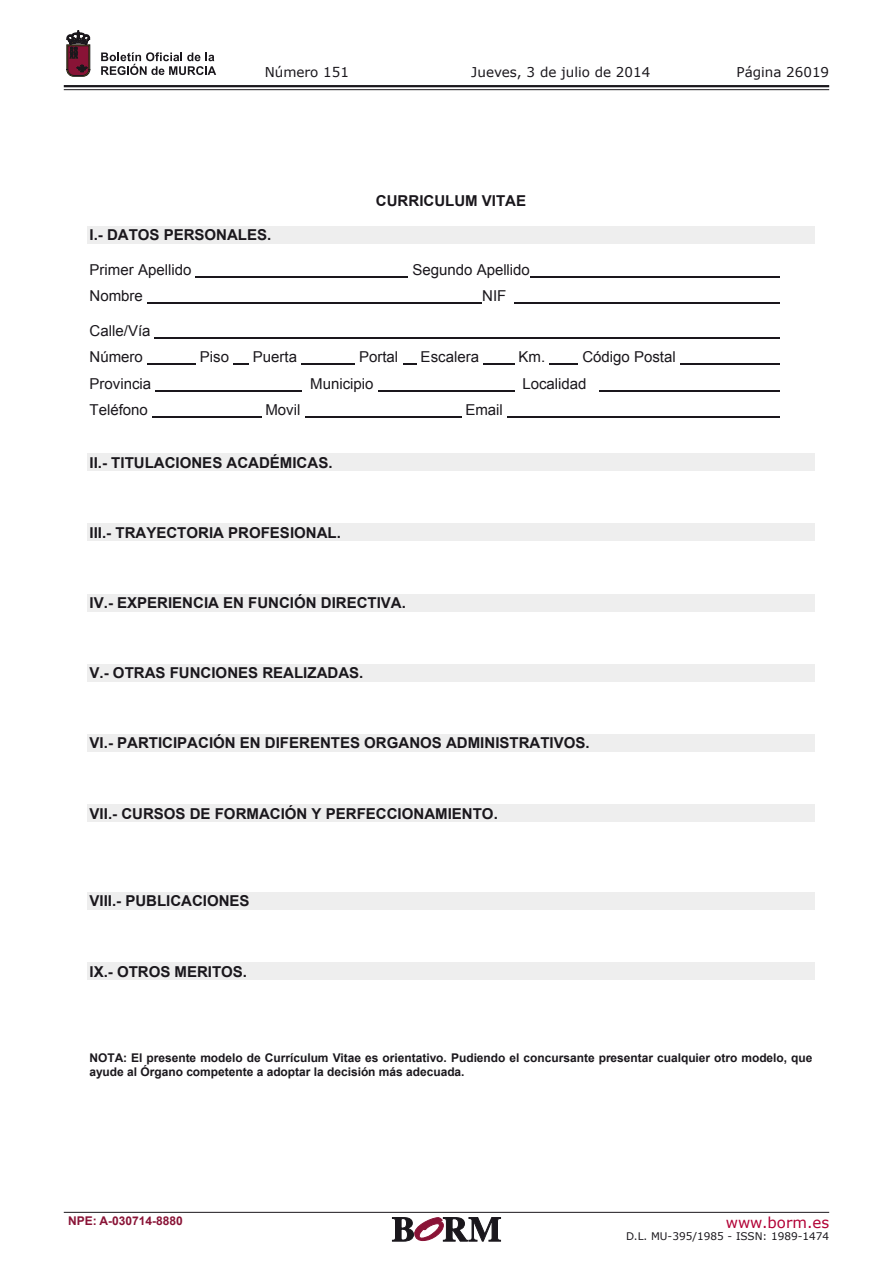
<style>
.page{position:relative;width:893px;height:1263px;background:#fff}
.page>*{position:absolute;margin:0;border:0;box-sizing:border-box;transform-origin:0 0}
.t1{font:700 15px "Arial";color:#1a171c}
.t2{font:15px/26.2px "Arial";color:#1a171c}
.t3{font:15px "Verdana";color:#b20035}
.t4{font:13.5px "Verdana";color:#1a171c}
.t5{font:700 12px/14.1px "Arial";color:#1a171c}
.t6{font:700 12px "Arial";color:#891336}
.t7{font:10.5px "Verdana";color:#1a171c}
</style>
<div class="page">
<hr style="left:64px;top:85px;width:765px;height:2px;background:#1a171c">
<hr style="left:64px;top:89px;width:765px;height:1px;background:#1a171c">
<svg style="left:101px;top:52px;width:115px;height:23px"></svg>
<svg style="left:67px;top:31px;width:23px;height:45px"></svg>
<hr style="left:64px;top:1212px;width:765px;height:1px;background:#1a171c">
<svg style="left:392px;top:1217px;width:109px;height:24px"></svg>
<div style="left:87px;top:226px;width:728px;height:18px;background:#eee"></div>
<hr style="left:196px;top:277px;width:212px;height:1px;background:#1a171c">
<hr style="left:530px;top:277px;width:250px;height:1px;background:#1a171c">
<hr style="left:147px;top:303px;width:335px;height:1px;background:#1a171c">
<hr style="left:514px;top:303px;width:266px;height:1px;background:#1a171c">
<hr style="left:155px;top:338px;width:625px;height:1px;background:#1a171c">
<hr style="left:147px;top:364px;width:49px;height:1px;background:#1a171c">
<svg style="left:233px;top:364px;width:16px;height:1px"></svg>
<hr style="left:301px;top:364px;width:54px;height:1px;background:#1a171c">
<svg style="left:403px;top:364px;width:13px;height:1px"></svg>
<hr style="left:483px;top:364px;width:31px;height:1px;background:#1a171c">
<svg style="left:549px;top:364px;width:29px;height:1px"></svg>
<hr style="left:680px;top:364px;width:100px;height:1px;background:#1a171c">
<hr style="left:156px;top:390px;width:146px;height:1px;background:#1a171c">
<hr style="left:378px;top:390px;width:136px;height:1px;background:#1a171c">
<hr style="left:600px;top:390px;width:180px;height:1px;background:#1a171c">
<hr style="left:152px;top:416px;width:109px;height:2px;background:#1a171c">
<hr style="left:305px;top:416px;width:156px;height:2px;background:#1a171c">
<hr style="left:507px;top:416px;width:273px;height:2px;background:#1a171c">
<div style="left:87px;top:453px;width:728px;height:18px;background:#eee"></div>
<div style="left:87px;top:523px;width:728px;height:18px;background:#eee"></div>
<div style="left:87px;top:594px;width:728px;height:17px;background:#eee"></div>
<div style="left:87px;top:664px;width:728px;height:17px;background:#eee"></div>
<div style="left:87px;top:734px;width:728px;height:18px;background:#eee"></div>
<div style="left:87px;top:804px;width:728px;height:18px;background:#eee"></div>
<div style="left:87px;top:892px;width:728px;height:18px;background:#eee"></div>
<div style="left:87px;top:962px;width:728px;height:18px;background:#eee"></div>
<p class="t4" style="left:265px;top:62px;width:86px">Número 151</p>
<p class="t4" style="left:471px;top:62px;width:180px">Jueves, 3 de julio de 2014</p>
<p class="t4" style="left:736px;top:62px;width:94px">Página 26019</p>
<p class="t1" style="left:376px;top:190px;width:152px">CURRICULUM VITAE</p>
<p class="t1" style="left:90px;top:225px;width:183px">I.- DATOS PERSONALES.</p>
<p class="t2" style="left:90px;top:257px;width:103px">Primer Apellido</p>
<p class="t2" style="left:413px;top:257px;width:119px">Segundo Apellido</p>
<p class="t2" style="left:90px;top:283px;width:55px">Nombre</p>
<p class="t2" style="left:482px;top:283px;width:26px">NIF</p>
<p class="t2" style="left:90px;top:318px;width:62px">Calle/Vía<br>Número</p>
<p class="t2" style="left:200px;top:344px;width:31px">Piso</p>
<p class="t2" style="left:253px;top:344px;width:46px">Puerta</p>
<p class="t2" style="left:359px;top:344px;width:41px">Portal</p>
<p class="t2" style="left:420px;top:344px;width:60px">Escalera</p>
<p class="t2" style="left:518px;top:344px;width:28px">Km.</p>
<p class="t2" style="left:582px;top:344px;width:95px">Código Postal</p>
<p class="t2" style="left:90px;top:370px;width:63px">Provincia</p>
<p class="t2" style="left:310px;top:370px;width:65px">Municipio</p>
<p class="t2" style="left:522px;top:370px;width:66px">Localidad</p>
<p class="t2" style="left:90px;top:397px;width:60px">Teléfono</p>
<p class="t2" style="left:265px;top:397px;width:37px">Movil</p>
<p class="t2" style="left:465px;top:397px;width:39px">Email</p>
<p class="t1" style="left:90px;top:452px;width:244px">II.- TITULACIONES ACADÉMICAS.</p>
<p class="t1" style="left:90px;top:523px;width:253px">III.- TRAYECTORIA PROFESIONAL.</p>
<p class="t1" style="left:90px;top:593px;width:318px">IV.- EXPERIENCIA EN FUNCIÓN DIRECTIVA.</p>
<p class="t1" style="left:90px;top:663px;width:275px">V.- OTRAS FUNCIONES REALIZADAS.</p>
<p class="t1" style="left:90px;top:733px;width:502px">VI.- PARTICIPACIÓN EN DIFERENTES ORGANOS ADMINISTRATIVOS.</p>
<p class="t1" style="left:90px;top:803px;width:410px">VII.- CURSOS DE FORMACIÓN Y PERFECCIONAMIENTO.</p>
<p class="t1" style="left:90px;top:891px;width:162px">VIII.- PUBLICACIONES</p>
<p class="t1" style="left:90px;top:961px;width:159px">IX.- OTROS MERITOS.</p>
<p class="t5" style="left:90px;top:1050px;width:724px">NOTA: El presente modelo de Currículum Vitae es orientativo. Pudiendo el concursante presentar cualquier otro modelo, que ayude al Órgano competente a adoptar la decisión más adecuada.</p>
<p class="t6" style="left:68px;top:1213px;width:116px">NPE: A-030714-8880</p>
<p class="t3" style="left:726px;top:1212px;width:105px">www.borm.es</p>
<p class="t7" style="left:626px;top:1229px;width:205px">D.L. MU-395/1985 - ISSN: 1989-1474</p>
</div>
